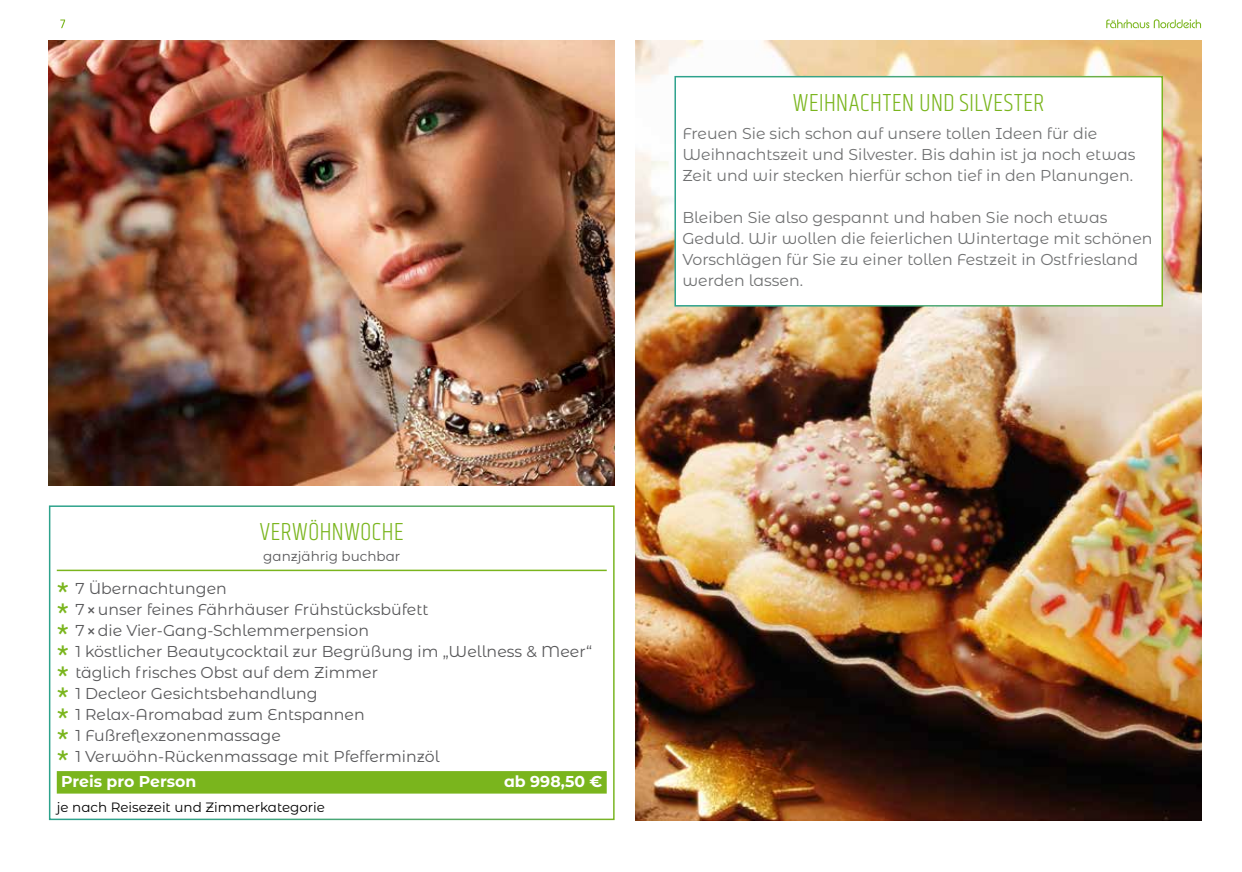
<style>
.page{position:relative;width:1242px;height:872px;background:#fff}
.page>*{position:absolute;margin:0;border:0;box-sizing:border-box;transform-origin:0 0}
.t1{font:300 25.5px "Khand";letter-spacing:.005em;color:#7ab51d}
.t2{font:15.75px/21px "Montserrat Alternates";color:#707172}
.t3{font:15.75px/21px "Montserrat Alternates";color:#58585a}
.t4{font:700 15.75px "Montserrat Alternates";color:#fff}
.t5{font:13.5px "Montserrat Alternates";color:#000}
.t6{font:13.5px "Montserrat Alternates";color:#58585a}
.s1{font-family:"Expressa";font-size:30px;color:#7ab51d}
</style>
<div class="page">
<svg style="left:1106px;top:19px;width:95px;height:9px"></svg>
<hr style="left:57px;top:569px;width:550px;height:2px;background:#7ab51d">
<div style="left:57px;top:771px;width:550px;height:22px;background:#7ab51d"></div>
<div style="left:49px;top:505px;width:565px;height:315px;border:2px solid #fff"></div>
<img style="left:636px;top:40px;width:565px;height:780px">
<div style="left:675px;top:77px;width:487px;height:229px;background:#fff"></div>
<div style="left:674px;top:76px;width:489px;height:230px;border:2px solid #fff"></div>
<img style="left:49px;top:40px;width:565px;height:445px">
<svg style="left:60px;top:20px;width:5px;height:8px"></svg>
<h1 class="t1" style="left:793px;top:87px;width:253px">WEIHNACHTEN UND SILVESTER</h1>
<p class="t2" style="left:682px;top:122px;width:455px">Freuen Sie sich schon auf unsere tollen Ideen fü r die<br>Weihnachtszeit und Silvester. Bis dahin ist ja noch etwas<br>Zeit und wir stecken hierfü r schon tief in den Planungen.</p>
<p class="t2" style="left:682px;top:206px;width:472px">Bleiben Sie also gespannt und haben Sie noch etwas Geduld. Wir wollen die feierlichen Wintertage mit schönen Vorschlägen fü r Sie zu einer tollen Festzeit in Ostfriesland werden lassen.</p>
<h1 class="t1" style="left:260px;top:516px;width:145px">VERWÖHNWOCHE</h1>
<p class="t6" style="left:263px;top:547px;width:138px">ganzjährig buchbar</p>
<p class="t3" style="left:57px;top:577px;width:537px"><span class="s1">*</span> 7 Übernachtungen<br><span class="s1">*</span> 7 unser feines Fährhäuser Frü hstücksbü fett<br><span class="s1">*</span> 7 die Vier-Gang-Schlemmerpension<br><span class="s1">*</span> 1 köstlicher Beautycocktail zur Begrü ßung im „Wellness &amp; Meer“ <span class="s1">*</span> täglich frisches Obst auf dem Zimmer<br><span class="s1">*</span> 1 Decleor Gesichtsbehandlung<br><span class="s1">*</span> 1 Relax-Aromabad zum Entspannen<br><span class="s1">*</span> 1 Fußreflexzonenmassage<br><span class="s1">*</span> 1 Verwöhn-Rückenmassage mit Pfefferminzöl</p>
<p class="t4" style="left:61px;top:770px;width:137px">Preis pro Person</p>
<p class="t4" style="left:504px;top:770px;width:100px">ab 998,50 €</p>
<p class="t5" style="left:57px;top:798px;width:270px">je nach Reisezeit und Zimmerkategorie</p>
</div>
